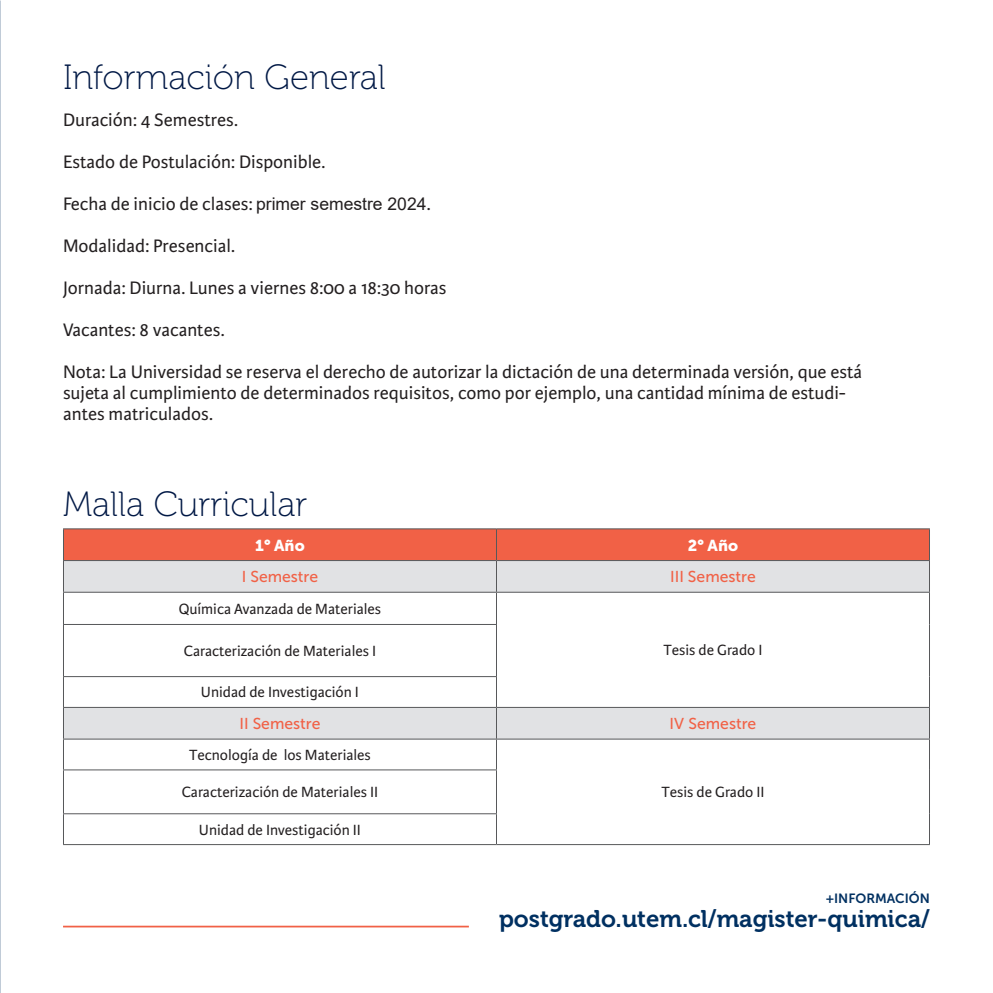
<style>
.page{position:relative;width:993px;height:993px;background:#fff}
.page>*{position:absolute;margin:0;border:0;box-sizing:border-box;transform-origin:0 0}
.texto_continuo{font:35px "Museo 100";color:#001845}
.t1{font:23.97px "Museo 700";color:#003061}
.t2{font:19.25px/42px "Karmina Sans";color:#231f20}
.t3{font:15.75px "Karmina Sans";color:#231f20}
.t4{font:15.75px "Museo Sans 500";color:#f16146}
.t5{font:15.75px "Museo Sans 900";color:#fff}
.t6{font:13.3px "Museo Sans 700";color:#003061}
.s1{font-family:"Arial";font-size:17.5px}
</style>
<div class="page">
<hr style="left:63px;top:925px;width:405px;height:2px;background:#f16146">
<div style="left:64px;top:529px;width:864px;height:31px;background:#f16146"></div>
<svg style="left:64px;top:561px;width:864px;height:177px"></svg>
<hr style="left:63px;top:528px;width:433px;height:1px;background:#57585a">
<hr style="left:63px;top:529px;width:1px;height:31px;background:#57585a">
<hr style="left:496px;top:528px;width:433px;height:1px;background:#57585a">
<hr style="left:496px;top:529px;width:1px;height:31px;background:#57585a">
<hr style="left:928px;top:529px;width:1px;height:31px;background:#57585a">
<hr style="left:63px;top:560px;width:433px;height:1px;background:#57585a">
<hr style="left:63px;top:561px;width:1px;height:30px;background:#57585a">
<hr style="left:496px;top:560px;width:433px;height:1px;background:#57585a">
<hr style="left:496px;top:561px;width:1px;height:30px;background:#57585a">
<hr style="left:928px;top:561px;width:1px;height:30px;background:#57585a">
<hr style="left:63px;top:591px;width:433px;height:1px;background:#57585a">
<hr style="left:63px;top:592px;width:1px;height:31px;background:#57585a">
<hr style="left:496px;top:591px;width:433px;height:1px;background:#57585a">
<hr style="left:496px;top:592px;width:1px;height:31px;background:#57585a">
<hr style="left:928px;top:592px;width:1px;height:32px;background:#57585a">
<hr style="left:63px;top:623px;width:434px;height:1px;background:#57585a">
<hr style="left:63px;top:624px;width:1px;height:52px;background:#57585a">
<hr style="left:496px;top:624px;width:1px;height:52px;background:#57585a">
<hr style="left:928px;top:624px;width:1px;height:52px;background:#57585a">
<hr style="left:63px;top:676px;width:434px;height:1px;background:#57585a">
<hr style="left:63px;top:676px;width:1px;height:30px;background:#57585a">
<hr style="left:496px;top:676px;width:1px;height:30px;background:#57585a">
<hr style="left:928px;top:676px;width:1px;height:30px;background:#57585a">
<hr style="left:63px;top:706px;width:433px;height:1px;background:#57585a">
<hr style="left:63px;top:707px;width:1px;height:31px;background:#57585a">
<hr style="left:496px;top:706px;width:433px;height:1px;background:#57585a">
<hr style="left:496px;top:707px;width:1px;height:31px;background:#57585a">
<hr style="left:928px;top:707px;width:1px;height:31px;background:#57585a">
<hr style="left:63px;top:738px;width:433px;height:1px;background:#57585a">
<hr style="left:63px;top:739px;width:1px;height:30px;background:#57585a">
<hr style="left:496px;top:738px;width:433px;height:1px;background:#57585a">
<hr style="left:496px;top:739px;width:1px;height:30px;background:#57585a">
<hr style="left:928px;top:739px;width:1px;height:30px;background:#57585a">
<hr style="left:63px;top:769px;width:434px;height:1px;background:#57585a">
<hr style="left:63px;top:770px;width:1px;height:43px;background:#57585a">
<hr style="left:496px;top:770px;width:1px;height:43px;background:#57585a">
<hr style="left:928px;top:769px;width:1px;height:44px;background:#57585a">
<hr style="left:63px;top:813px;width:434px;height:1px;background:#57585a">
<svg style="left:63px;top:814px;width:1px;height:29px"></svg>
<svg style="left:496px;top:814px;width:1px;height:29px"></svg>
<hr style="left:928px;top:813px;width:1px;height:30px;background:#57585a">
<hr style="left:63px;top:843px;width:433px;height:1px;background:#57585a">
<hr style="left:496px;top:843px;width:433px;height:1px;background:#57585a">
<p class="texto_continuo" style="left:63px;top:59px;width:324px">Información General</p>
<p class="t2" style="left:63px;top:99px;width:800px">Duración: 4 Semestres.<br>Estado de Postulación: Disponible.<br>Fecha de inicio de clases: <span class="s1">primer semestre 2024</span>.<br>Modalidad: Presencial.<br>Jornada: Diurna. Lunes a viernes 8:00 a 18:30 horas<br>Vacantes: 8 vacantes.<br>Nota: La Universidad se reserva el derecho de autorizar la dictación de una determinada versión, que está</p>
<p class="t2" style="left:63px;top:383px;width:784px;line-height:21px">sujeta al cumplimiento de determinados requisitos, como por ejemplo, una cantidad mínima de estudi&shy;antes matriculados.</p>
<p class="texto_continuo" style="left:63px;top:485px;width:246px">Malla Curricular</p>
<p class="t5" style="left:255px;top:536px;width:51px">1° Año</p>
<p class="t5" style="left:687px;top:536px;width:52px">2° Año</p>
<p class="t4" style="left:242px;top:568px;width:78px">I Semestre</p>
<p class="t4" style="left:670px;top:568px;width:87px">III Semestre</p>
<p class="t3" style="left:179px;top:599px;width:204px">Química Avanzada de Materiales</p>
<p class="t3" style="left:184px;top:642px;width:194px">Caracterización de Materiales I</p>
<p class="t3" style="left:663px;top:641px;width:100px">Tesis de Grado I</p>
<p class="t3" style="left:201px;top:683px;width:159px">Unidad de Investigación I</p>
<p class="t4" style="left:239px;top:714px;width:82px">II Semestre</p>
<p class="t4" style="left:669px;top:714px;width:88px">IV Semestre</p>
<p class="t3" style="left:189px;top:745px;width:183px">Tecnología de los Materiales</p>
<p class="t3" style="left:182px;top:783px;width:198px">Caracterización de Materiales II</p>
<p class="t3" style="left:661px;top:783px;width:104px">Tesis de Grado II</p>
<p class="t3" style="left:199px;top:820px;width:163px">Unidad de Investigación II</p>
<p class="t6" style="left:825px;top:891px;width:106px">+INFORMACIÓN</p>
<p class="t1" style="left:499px;top:904px;width:432px">postgrado.utem.cl/magister-quimica/</p>
</div>
